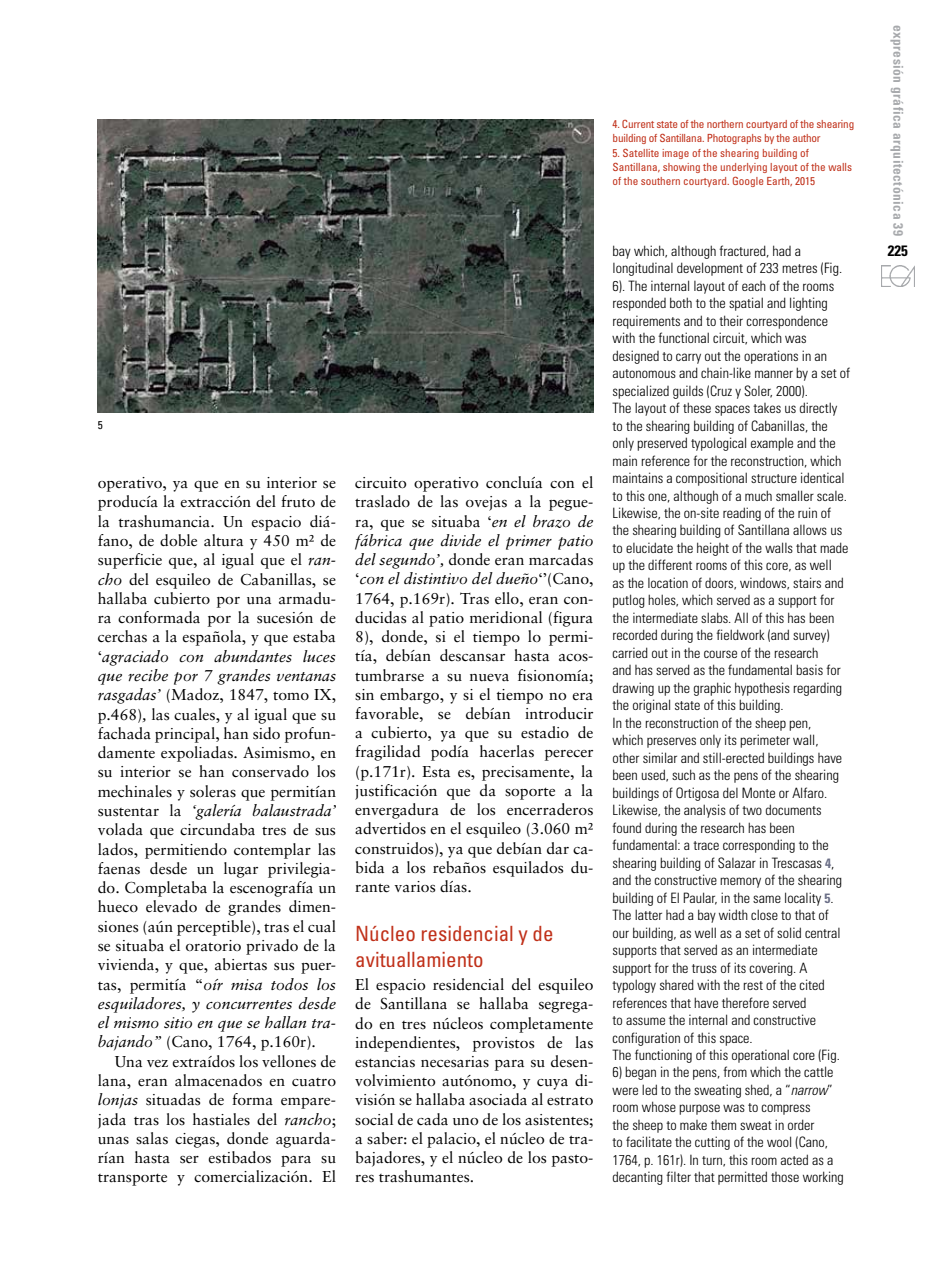
<style>
.page{position:relative;width:936px;height:1276px;background:#fff}
.page>*{position:absolute;margin:0;border:0;box-sizing:border-box;transform-origin:0 0}
.t1{font:condensed 21px/25.5px "Univers";color:#c03019}
.t2{font:15.75px/19.4px "Sabon";color:#000;text-align:justify}
.t3{font:700 condensed 15px "Univers";color:#000}
.t4{font:300 condensed 14.25px/17.5px "Univers";color:#000}
.t5{font:700 condensed 13.5px "Univers";letter-spacing:.035em;color:#a7a9ac}
.t6{font:condensed 11.25px/14.2px "Univers";color:#c03019}
.t7{font:condensed 11.25px/14.2px "Univers";letter-spacing:-.02em;color:#c03019}
.t8{font:condensed 11.25px "Univers";color:#000}
.s1{font-style:italic}
.s2{font-weight:700;font-size:13.5px;color:#6b6f87}
</style>
<div class="page">
<img style="left:881px;top:265px;width:33px;height:21px">
<img style="left:98px;top:119px;width:495px;height:294px">
<p class="t7" style="left:612px;top:117px;width:243px">4. Current state of the northern courtyard of the shearing building of Santillana. Photographs by the author</p>
<p class="t6" style="left:612px;top:145px;width:241px">5. Satellite image of the shearing building of<br>Santillana, showing the underlying layout of the walls of the southern courtyard. Google Earth, 2015</p>
<p class="t8" style="left:98px;top:417px;width:6px">5</p>
<p class="t2" style="left:98px;top:473px;width:240px">operativo, ya que en su interior se producía la extracción del fruto de la trashumancia. Un espacio diá&shy;fano, de doble altura y 450 m² de superficie que, al igual que el <span class="s1">ran&shy;cho</span> del esquileo de Cabanillas, se hallaba cubierto por una armadu&shy;ra conformada por la sucesión de cerchas a la española, y que estaba ‘<span class="s1">agraciado con abundantes luces que recibe por 7 grandes ventanas rasgadas’</span> (Madoz, 1847, tomo IX, p.468)<span class="s1">,</span> las cuales, y al igual que su fachada principal, han sido profun&shy;damente expoliadas. Asimismo, en su interior se han conservado los mechinales y soleras que permitían sustentar la <span class="s1">‘galería balaustrada’ </span>volada que circundaba tres de sus lados, permitiendo contemplar las faenas desde un lugar privilegia&shy;do. Completaba la escenografía un hueco elevado de grandes dimen&shy;siones (aún perceptible), tras el cual se situaba el oratorio privado de la vivienda, y que, abiertas sus puer&shy;tas, permitía “<span class="s1">oír misa todos los esquiladores, y concurrentes desde el mismo sitio en que se hallan tra&shy;bajando”</span> (Cano, 1764, p.160r).</p>
<p class="t2" style="left:98px;top:1051px;width:240px;text-indent:17px">Una vez extraídos los vellones de lana, eran almacenados en cuatro <span class="s1">lonjas</span> situadas de forma empare&shy;jada tras los hastiales del <span class="s1">rancho</span>; unas salas ciegas, donde aguarda&shy;rían hasta ser estibados para su transporte y comercialización. El</p>
<p class="t2" style="left:355px;top:473px;width:240px">circuito operativo concluía con el traslado de las ovejas a la pegue&shy;ra, que se situaba ‘<span class="s1">en el brazo de fábrica que divide el primer patio del segundo’,</span> donde eran marcadas ‘<span class="s1">con el distintivo del dueño</span>‘’(Cano, 1764, p.169r). Tras ello, eran con&shy;ducidas al patio meridional (figura 8), donde, si el tiempo lo permi&shy;tía, debían descansar hasta acos&shy;tumbrarse a su nueva fisionomía; sin embargo, y si el tiempo no era favorable, se debían introducir a cubierto, ya que su estadio de fragilidad podía hacerlas perecer (p.171r). Esta es, precisamente, la justificación que da soporte a la envergadura de los encerraderos advertidos en el esquileo (3.060 m² construidos), ya que debían dar ca&shy;bida a los rebaños esquilados du&shy;rante varios días.</p>
<h1 class="t1" style="left:355px;top:920px;width:200px">Núcleo residencial y de avituallamiento</h1>
<p class="t2" style="left:355px;top:975px;width:240px">El espacio residencial del esquileo de Santillana se hallaba segrega&shy;do en tres núcleos completamente independientes, provistos de las estancias necesarias para su desen&shy;volvimiento autónomo, y cuya di&shy;visión se hallaba asociada al estrato social de cada uno de los asistentes; a saber: el palacio, el núcleo de tra&shy;bajadores, y el núcleo de los pasto&shy;res trashumantes.</p>
<p class="t4" style="left:612px;top:242px;width:239px">bay which, although fractured, had a longitudinal development of 233 metres (Fig.<br>6). The internal layout of each of the rooms responded both to the spatial and lighting requirements and to their correspondence with the functional circuit, which was designed to carry out the operations in an autonomous and chain-like manner by a set of specialized guilds (Cruz y Soler, 2000).<br>The layout of these spaces takes us directly to the shearing building of Cabanillas, the only preserved typological example and the main reference for the reconstruction, which maintains a compositional structure identical to this one, although of a much smaller scale.<br>Likewise, the on-site reading of the ruin of the shearing building of Santillana allows us to elucidate the height of the walls that made up the different rooms of this core, as well<br>as the location of doors, windows, stairs and putlog holes, which served as a support for the intermediate slabs. All of this has been recorded during the fieldwork (and survey) carried out in the course of the research<br>and has served as the fundamental basis for drawing up the graphic hypothesis regarding the original state of this building.<br>In the reconstruction of the sheep pen,<br>which preserves only its perimeter wall,<br>other similar and still-erected buildings have been used, such as the pens of the shearing buildings of Ortigosa del Monte or Alfaro.<br>Likewise, the analysis of two documents found during the research has been fundamental: a trace corresponding to the shearing building of Salazar in Trescasas <span class="s2">4</span>, and the constructive memory of the shearing building of El Paular, in the same locality <span class="s2">5</span>.<br>The latter had a bay width close to that of<br>our building, as well as a set of solid central supports that served as an intermediate support for the truss of its covering. A typology shared with the rest of the cited references that have therefore served<br>to assume the internal and constructive configuration of this space.<br>The functioning of this operational core (Fig.</p>
<p class="t4" style="left:612px;top:1063px;width:233px">6) began in the pens, from which the cattle were led to the sweating shed, a “<span class="s1">narrow</span>” room whose purpose was to compress<br>the sheep to make them sweat in order<br>to facilitate the cutting of the wool (Cano, 1764, p. 161r). In turn, this room acted as a decanting filter that permitted those working</p>
<p class="t5" style="left:906px;top:25px;width:213px;rotate:90deg">expresión gráfica arquitectónica 39</p>
<p class="t3" style="left:887px;top:242px;width:21px">225</p>
</div>
